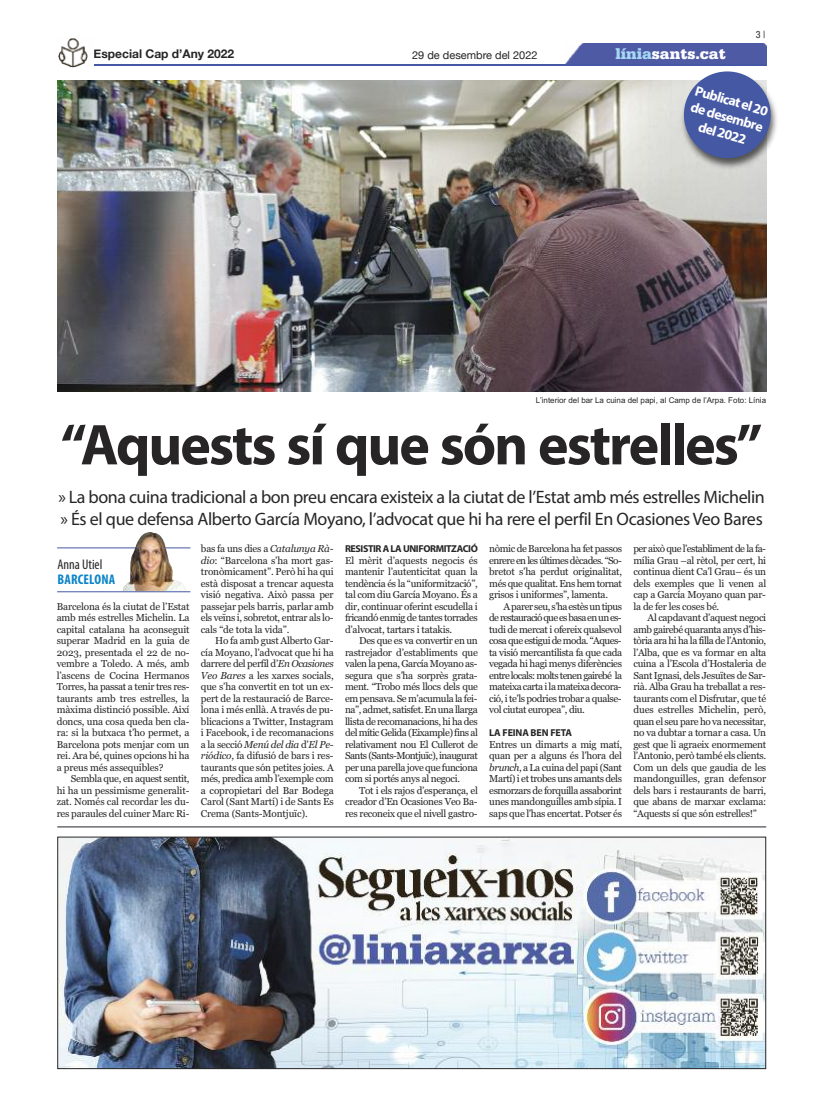
<style>
.page{position:relative;width:823px;height:1106px;background:#fff}
.page>*{position:absolute;margin:0;border:0;box-sizing:border-box;transform-origin:0 0}
.t1{font:700 58px "Myriad Pro";letter-spacing:-.035em;color:#272526}
.t2{font:18px/22px "Myriad Pro";letter-spacing:-.025em;color:#272526}
.t3{font:900 16px "Serifa";color:#fff}
.t4{font:700 14px "Myriad Pro";color:#fff}
.t5{font:condensed 14px "Myriad Pro";color:#272526}
.t6{font:700 condensed 14px "Myriad Pro";letter-spacing:.015em;color:#0c84c8}
.t7{font:700 12px "Helvetica Neue";color:#272526}
.t8{font:11px "Helvetica Neue";color:#272526}
.t9{font:10px/11.5px "Georgia";letter-spacing:-.03em;color:#272526;text-align:justify}
.t10{font:700 10px "Myriad Pro";letter-spacing:-.04em;color:#272526}
.t11{font:700 10px "Myriad Pro";letter-spacing:-.015em;color:#272526}
.t12{font:condensed 10px "Helvetica Neue";color:#272526}
.t13{font:8px "Arial";color:#272526}
.s1{color:#a6d8f6}
.s2{font-style:italic}
</style>
<div class="page">
<div style="left:565px;top:44px;width:200px;height:20px;background:#4f5aa4"></div>
<hr style="left:57px;top:64px;width:708px;height:1px;background:#4558a4">
<hr style="left:57px;top:826px;width:708px;height:1px;background:#23252b">
<img style="left:59px;top:838px;width:704px;height:229px">
<div style="left:57px;top:836px;width:708px;height:233px;border:1px solid #272526"></div>
<img style="left:57px;top:38px;width:36px;height:29px">
<img style="left:57px;top:80px;width:708px;height:312px">
<hr style="left:57px;top:547px;width:133px;height:1px;background:#4558a4">
<img style="left:123px;top:532px;width:63px;height:59px">
<hr style="left:57px;top:591px;width:133px;height:1px;background:#4558a4">
<img style="left:666px;top:55px;width:111px;height:129px">
<svg style="left:678px;top:66px;width:97px;height:97px;background:#7a86b5"></svg>
<p class="t7" style="left:94px;top:47px;width:142px">Especial Cap d’Any 2022</p>
<p class="t8" style="left:412px;top:48px;width:127px">29 de desembre del 2022</p>
<h3 class="t3" style="left:615px;top:48px;width:112px"><span class="s1">línia</span>sants.cat</h3>
<p class="t12" style="left:755px;top:31px;width:11px">3|</p>
<h3 class="t4" style="left:696px;top:85px;width:77px;rotate:16deg">Publicat el 20</h3>
<h3 class="t4" style="left:699px;top:121px;width:51px;rotate:16deg">del 2022</h3>
<h3 class="t4" style="left:692px;top:101px;width:76px;rotate:16deg">de desembre</h3>
<p class="t13" style="left:535px;top:395px;width:231px">L’interior del bar La cuina del papi, al Camp de l’Arpa. Foto: Línia</p>
<h1 class="t1" style="left:60px;top:423px;width:703px">“Aquests sí que són estrelles”</h1>
<h2 class="t2" style="left:58px;top:487px;width:707px">» La bona cuina tradicional a bon preu encara existeix a la ciutat de l’Estat amb més estrelles Michelin » És el que defensa Alberto García Moyano, l’advocat que hi ha rere el perfil En Ocasiones Veo Bares</h2>
<h3 class="t5" style="left:57px;top:559px;width:46px">Anna Utiel</h3>
<h3 class="t6" style="left:57px;top:574px;width:59px">BARCELONA</h3>
<p class="t9" style="left:57px;top:600px;width:134px">Barcelona és la ciutat de l’Estat amb més estrelles Michelin. La capital catalana ha aconseguit superar Madrid en la guia de 2023, presentada el 22 de no&shy;vembre a Toledo. A més, amb l’ascens de Cocina Hermanos Torres, ha passat a tenir tres res&shy;taurants amb tres estrelles, la màxima distinció possible. Així doncs, una cosa queda ben cla&shy;ra: si la butxaca t’ho permet, a Barcelona pots menjar com un rei. Ara bé, quines opcions hi ha a preus més assequibles?</p>
<p class="t9" style="left:57px;top:773px;width:134px;text-indent:14px">Sembla que, en aquest sentit, hi ha un pessimisme generalit&shy;zat. Només cal recordar les du&shy;res paraules del cuiner Marc Ri-</p>
<p class="t9" style="left:201px;top:543px;width:134px">bas fa uns dies a <span class="s2">Catalunya Rà&shy;dio</span>: “Barcelona s’ha mort gas&shy;tronòmicament”. Però hi ha qui està disposat a trencar aquesta visió negativa. Això passa per passejar pels barris, parlar amb els veïns i, sobretot, entrar als lo&shy;cals “de tota la vida”.</p>
<p class="t9" style="left:201px;top:635px;width:134px;text-indent:14px">Ho fa amb gust Alberto Gar&shy;cía Moyano, l’advocat que hi ha darrere del perfil d’<span class="s2">En Ocasiones Veo Bares</span> a les xarxes socials, que s’ha convertit en tot un ex&shy;pert de la restauració de Barce&shy;lona i més enllà. A través de pu&shy;blicacions a Twitter, Instagram i Facebook, i de recomanacions a la secció <span class="s2">Menú del dia</span> d’<span class="s2">El Pe&shy;riódico</span>, fa difusió de bars i res&shy;taurants que són petites joies. A més, predica amb l’exemple com a copropietari del Bar Bodega Carol (Sant Martí) i de Sants Es Crema (Sants-Montjuïc).</p>
<p class="t10" style="left:345px;top:545px;width:134px">RESISTIR A LA UNIFORMITZACIÓ</p>
<p class="t9" style="left:345px;top:554px;width:134px">El mèrit d’aquests negocis és mantenir l’autenticitat quan la tendència és la “uniformització”, tal com diu García Moyano. És a dir, continuar oferint escudella i fricandó enmig de tantes torrades d’alvocat, tartars i tatakis.</p>
<p class="t9" style="left:345px;top:635px;width:134px;text-indent:14px">Des que es va convertir en un rastrejador d’establiments que valen la pena, García Moyano as&shy;segura que s’ha sorprès grata&shy;ment. “Trobo més llocs dels que em pensava. Se m’acumula la fei&shy;na”, admet, satisfet. En una llarga llista de recomanacions, hi ha des del mític Gelida (Eixample) fins al relativament nou El Cullerot de Sants (Sants-Montjuïc), inaugurat per una parella jove que funciona com si portés anys al negoci.</p>
<p class="t9" style="left:345px;top:784px;width:134px;text-indent:14px">Tot i els rajos d’esperança, el creador d’En Ocasiones Veo Ba&shy;res reconeix que el nivell gastro-</p>
<p class="t9" style="left:489px;top:543px;width:134px">nòmic de Barcelona ha fet passos enrere en les últimes dècades. “So&shy;bretot s’ha perdut originalitat, més que qualitat. Ens hem tornat grisos i uniformes”, lamenta.</p>
<p class="t9" style="left:489px;top:600px;width:134px;text-indent:14px">A parer seu, s’ha estès un tipus de restauració que es basa en un es&shy;tudi de mercat i ofereix qualsevol cosa que estigui de moda. “Aques&shy;ta visió mercantilista fa que cada vegada hi hagi menys diferències entre locals: molts tenen gairebé la mateixa carta i la mateixa decora&shy;ció, i te’ls podries trobar a qualse&shy;vol ciutat europea”, diu.</p>
<p class="t11" style="left:489px;top:729px;width:84px">LA FEINA BEN FETA</p>
<p class="t9" style="left:489px;top:738px;width:134px">Entres un dimarts a mig matí, quan per a alguns és l’hora del <span class="s2">brunch</span>, a La cuina del papi (Sant Martí) i et trobes uns amants dels esmorzars de forquilla assaborint unes mandonguilles amb sípia. I saps que l’has encertat. Potser és</p>
<p class="t9" style="left:633px;top:543px;width:134px">per això que l’establiment de la fa&shy;mília Grau –al rètol, per cert, hi continua dient Ca’l Grau– és un dels exemples que li venen al cap a García Moyano quan par&shy;la de fer les coses bé.</p>
<p class="t9" style="left:633px;top:612px;width:134px;text-indent:14px">Al capdavant d’aquest negoci amb gairebé quaranta anys d’his&shy;tòria ara hi ha la filla de l’Antonio, l’Alba, que es va formar en alta cuina a l’Escola d’Hostaleria de Sant Ignasi, dels Jesuïtes de Sar&shy;rià. Alba Grau ha treballat a res&shy;taurants com el Disfrutar, que té dues estrelles Michelin, però, quan el seu pare ho va necessitar, no va dubtar a tornar a casa. Un gest que li agraeix enormement l’Antonio, però també els clients.<br>Com un dels que gaudia de les mandonguilles, gran defensor dels bars i restaurants de barri, que abans de marxar exclama: “Aquests sí que són estrelles!”</p>
</div>
